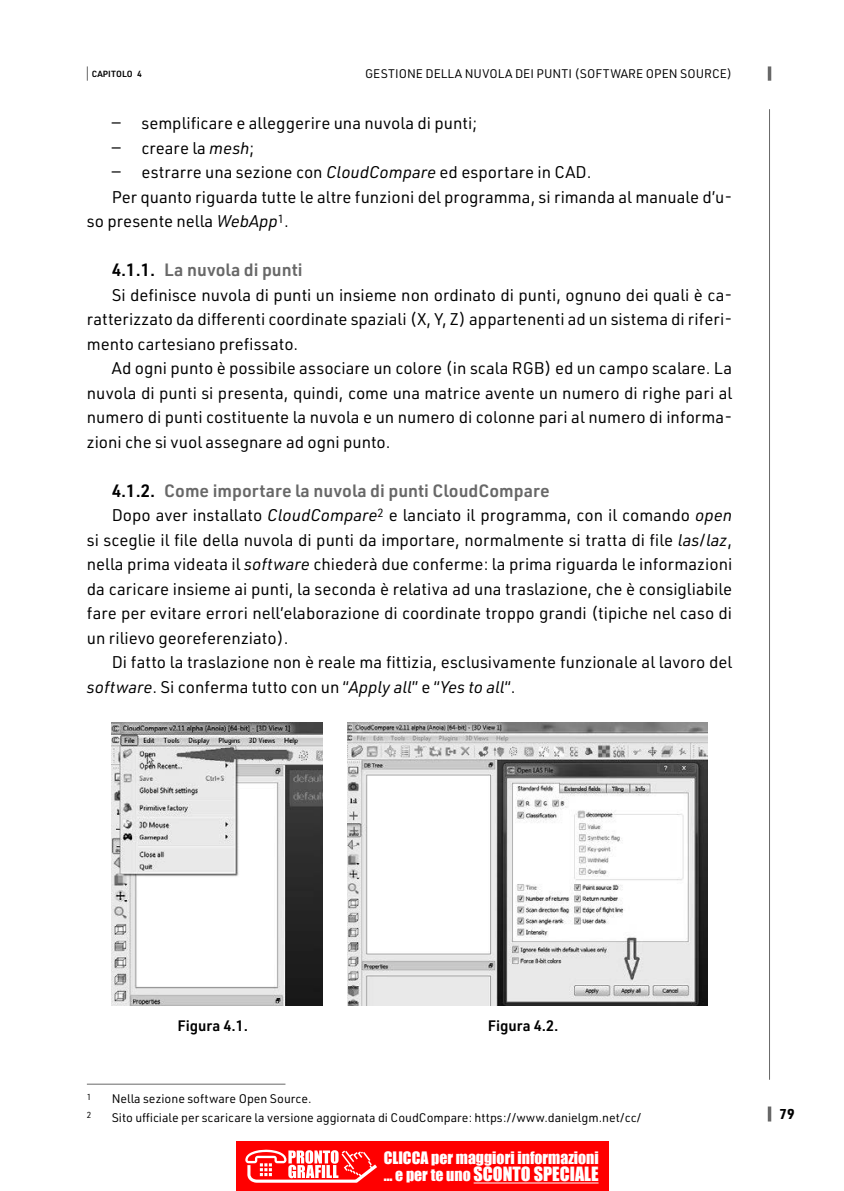
<style>
.page{position:relative;width:844px;height:1191px;background:#fff}
.page>*{position:absolute;margin:0;border:0;box-sizing:border-box;transform-origin:0 0}
.t1{font:18.03px "Impact";color:#fff}
.t2{font:600 17.5px "URWDIN";color:#686868}
.t3{font:16.62px/24.5px "URWDIN";color:#000;text-align:justify}
.t4{font:15.75px "Impact";color:#fff}
.t5{font:600 14.88px "URWDIN";color:#000}
.t6{font:700 14px "URWDIN";color:#000}
.t7{font:12.25px "URWDIN";color:#000}
.t8{font:600 8.75px "URWDIN";letter-spacing:.015em;color:#000}
.t9{font:8.58px "URWDIN";color:#000}
.s1{font-style:italic}
.s2{color:#000}
.s3{font-size:15.75px}
</style>
<div class="page">
<hr style="left:768px;top:109px;width:1px;height:970px;background:#686868">
<svg style="left:767px;top:1106px;width:4px;height:15px"></svg>
<svg style="left:87px;top:66px;width:1px;height:15px"></svg>
<svg style="left:767px;top:66px;width:4px;height:15px"></svg>
<img style="left:112px;top:722px;width:210px;height:283px">
<img style="left:347px;top:722px;width:360px;height:283px">
<hr style="left:87px;top:1083px;width:198px;height:1px;background:#686868">
<div style="left:236px;top:1141px;width:372px;height:50px;background:#f00"></div>
<hr style="left:473px;top:1182px;width:125px;height:1px;background:#fff">
<svg style="left:245px;top:1149px;width:132px;height:34px"></svg>
<p class="t8" style="left:92px;top:68px;width:51px">CAPITOLO 4</p>
<p class="t7" style="left:365px;top:65px;width:368px">GESTIONE DELLA NUVOLA DEI PUNTI (SOFTWARE OPEN SOURCE)</p>
<p class="t3" style="left:112px;top:110px;width:367px;text-align:left;text-indent:30px">semplificare e alleggerire una nuvola di punti; ― creare la <span class="s1">mesh</span>;<br>―</p>
<p class="t3" style="left:112px;top:110px;width:10px">―</p>
<p class="t3" style="left:141px;top:159px;width:451px">estrarre una sezione con <span class="s1">CloudCompare</span> ed esportare in CAD.</p>
<p class="t3" style="left:112px;top:184px;width:622px">Per quanto riguarda tutte le altre funzioni del programma, si rimanda al manuale d’u-</p>
<p class="t3" style="left:87px;top:208px;width:203px">so presente nella <span class="s1">WebApp</span><sup>1</sup>.</p>
<p class="t2" style="left:112px;top:258px;width:192px"><span class="s2">4.1.1.</span> La nuvola di punti</p>
<p class="t3" style="left:87px;top:282px;width:646px;text-indent:25px">Si definisce nuvola di punti un insieme non ordinato di punti, ognuno dei quali è ca&shy;ratterizzato da differenti coordinate spaziali (X, Y, Z) appartenenti ad un sistema di riferi&shy;mento cartesiano prefissato.</p>
<p class="t3" style="left:87px;top:355px;width:646px;text-indent:25px">Ad ogni punto è possibile associare un colore (in scala RGB) ed un campo scalare. La nuvola di punti si presenta, quindi, come una matrice avente un numero di righe pari al numero di punti costituente la nuvola e un numero di colonne pari al numero di informa&shy;zioni che si vuol assegnare ad ogni punto.</p>
<p class="t2" style="left:112px;top:478px;width:439px"><span class="s2">4.1.2.</span> Come importare la nuvola di punti CloudCompare</p>
<p class="t3" style="left:87px;top:502px;width:646px;text-indent:25px">Dopo aver installato <span class="s1">CloudCompare</span><sup>2</sup> e lanciato il programma, con il comando <span class="s1">open </span>si sceglie il file della nuvola di punti da importare, normalmente si tratta di file <span class="s1">las</span>/<span class="s1">laz</span>, nella prima videata il <span class="s1">software</span> chiederà due conferme: la prima riguarda le informazioni da caricare insieme ai punti, la seconda è relativa ad una traslazione, che è consigliabile fare per evitare errori nell’elaborazione di coordinate troppo grandi (tipiche nel caso di un rilievo georeferenziato).</p>
<p class="t3" style="left:87px;top:649px;width:646px;text-indent:25px">Di fatto la traslazione non è reale ma fittizia, esclusivamente funzionale al lavoro del <span class="s1">software</span>. Si conferma tutto con un “<span class="s1">Apply all</span>” e “<span class="s1">Yes to all</span>“.</p>
<p class="t5" style="left:177px;top:1015px;width:72px">Figura 4.1.</p>
<p class="t5" style="left:487px;top:1015px;width:72px">Figura 4.2.</p>
<p class="t9" style="left:87px;top:1091px;width:6px">1</p>
<p class="t7" style="left:112px;top:1090px;width:201px">Nella sezione software Open Source.</p>
<p class="t9" style="left:87px;top:1109px;width:6px">2</p>
<p class="t7" style="left:112px;top:1109px;width:531px">Sito ufficiale per scaricare la versione aggiornata di CoudCompare: https://www.danielgm.net/cc/</p>
<p class="t4" style="left:383px;top:1145px;width:216px">CLICCA per maggiori informazioni</p>
<p class="t1" style="left:383px;top:1160px;width:216px"><span class="s3">… e per te uno</span> SCONTO SPECIALE</p>
<p class="t6" style="left:779px;top:1104px;width:17px">79</p>
</div>
